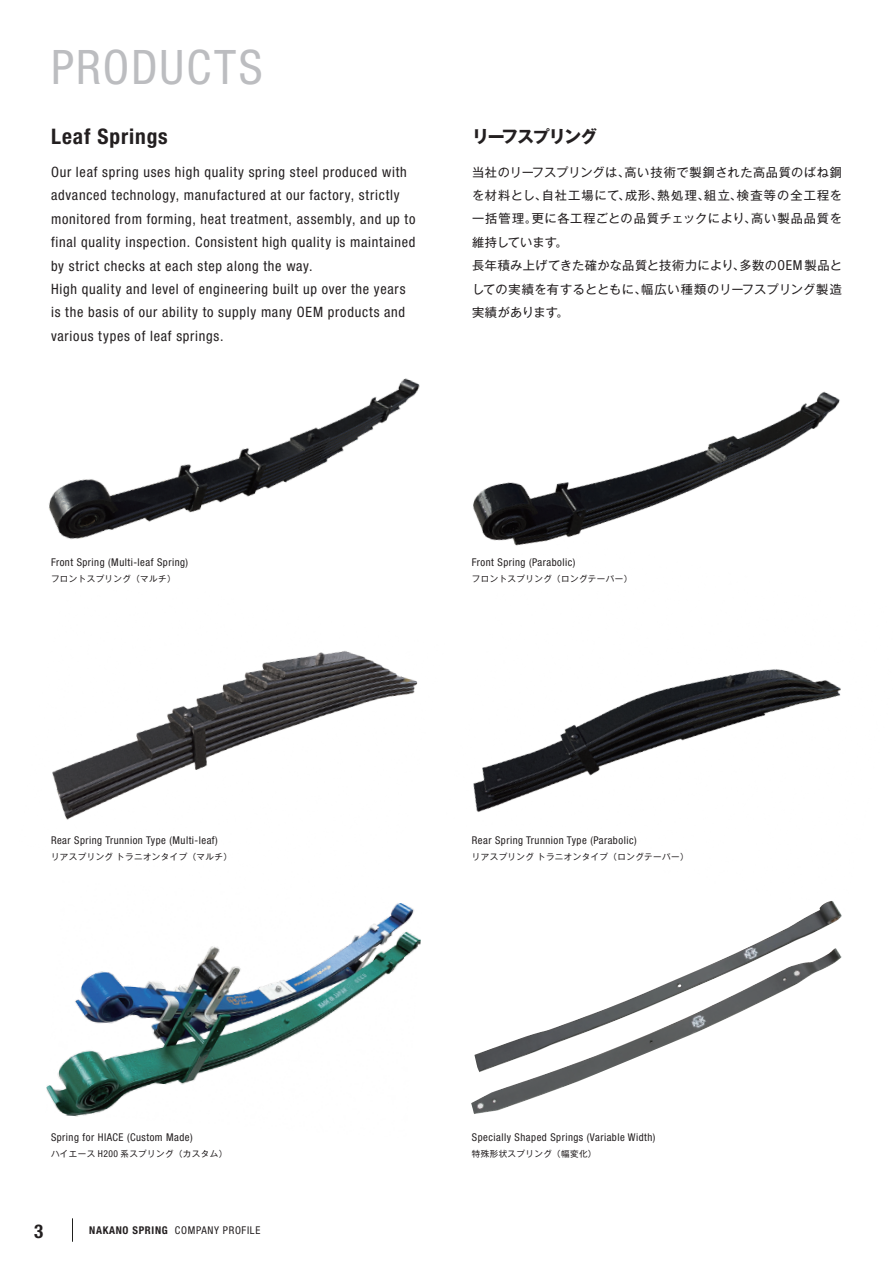
<style>
.page{position:relative;width:893px;height:1263px;background:#fff}
.page>*{position:absolute;margin:0;border:0;box-sizing:border-box;transform-origin:0 0}
.t1{font:condensed 47.55px "Helvetica Neue";letter-spacing:.045em;color:#bcbdc0}
.t2{font:700 condensed 21.45px "Helvetica Neue";letter-spacing:.04em;color:#231f20}
.t3{font:700 condensed 19.05px "Helvetica Neue";color:#231f20}
.t4{font:700 16.95px "Gothic MB101 Pr 6";letter-spacing:-.07em;color:#231f20}
.t5{font:condensed 14.25px/23.4px "Helvetica Neue";letter-spacing:.05em;color:#231f20}
.t6{font:12.15px/23.4px "Gothic MB101 Pr 6";letter-spacing:.04em;color:#231f20;text-align:justify}
.t7{font:condensed 10.65px "Helvetica Neue";letter-spacing:.045em;color:#231f20}
.t8{font:8.55px "Gothic MB101 Pr 6";letter-spacing:.05em;color:#231f20}
.s1{font-family:"Helvetica Neue";font-stretch:condensed;font-size:13.65px}
.s2{font-family:"Helvetica Neue";font-stretch:condensed;font-size:9.45px}
.s3{font-weight:700}
</style>
<div class="page">
<svg style="left:72px;top:1218px;width:1px;height:24px"></svg>
<img style="left:52px;top:651px;width:366px;height:169px">
<img style="left:46px;top:903px;width:375px;height:214px">
<img style="left:473px;top:669px;width:368px;height:143px">
<img style="left:481px;top:391px;width:359px;height:155px">
<img style="left:49px;top:378px;width:432px;height:162px">
<img style="left:471px;top:1072px;width:130px;height:42px">
<img style="left:474px;top:901px;width:368px;height:171px">
<p class="t1" style="left:51px;top:40px;width:213px">PRODUCTS</p>
<p class="t2" style="left:51px;top:124px;width:118px">Leaf Springs</p>
<p class="t5" style="left:51px;top:160px;width:366px">Our leaf spring uses high quality spring steel produced with advanced technology, manufactured at our factory, strictly monitored from forming, heat treatment, assembly, and up to final quality inspection. Consistent high quality is maintained by strict checks at each step along the way.</p>
<p class="t5" style="left:51px;top:277px;width:356px;text-align:justify">High quality and level of engineering built up over the years is the basis of our ability to supply many OEM products and various types of leaf springs.</p>
<p class="t4" style="left:472px;top:122px;width:127px">リーフスプリング</p>
<p class="t6" style="left:472px;top:159px;width:371px">当社のリーフスプリングは、高い技術で製鋼された高品質のばね鋼を材料とし、自社工場にて、成形、熱処理、組立、検査等の全工程を一括管理。更に各工程ごとの品質チェックにより、高い製品品質を維持しています。</p>
<p class="t6" style="left:472px;top:253px;width:371px">長年積み上げてきた確かな品質と技術力により、多数の<span class="s1">OEM</span> 製品としての実績を有するとともに、幅広い種類のリーフスプリング製造実績があります。</p>
<p class="t7" style="left:51px;top:556px;width:139px">Front Spring (Multi-leaf Spring)</p>
<p class="t8" style="left:51px;top:572px;width:126px">フロントスプリング（マルチ）</p>
<p class="t7" style="left:472px;top:556px;width:105px">Front Spring (Parabolic)</p>
<p class="t8" style="left:472px;top:572px;width:162px">フロントスプリング（ロングテーパー）</p>
<p class="t7" style="left:51px;top:834px;width:168px">Rear Spring Trunnion Type (Multi-leaf)</p>
<p class="t8" style="left:51px;top:849px;width:182px">リアスプリングトラニオンタイプ（マルチ）</p>
<p class="t7" style="left:472px;top:834px;width:166px">Rear Spring Trunnion Type (Parabolic)</p>
<p class="t8" style="left:472px;top:849px;width:218px">リアスプリングトラニオンタイプ（ロングテーパー）</p>
<p class="t7" style="left:51px;top:1131px;width:143px">Spring for HIACE (Custom Made)</p>
<p class="t8" style="left:51px;top:1146px;width:178px">ハイエース <span class="s2">H200</span> 系スプリング（カスタム）</p>
<h3 class="t3" style="left:34px;top:1219px;width:11px">3</h3>
<p class="t7" style="left:89px;top:1224px;width:173px"><span class="s3">NAKANO SPRING</span> COMPANY PROFILE</p>
<p class="t7" style="left:472px;top:1131px;width:185px">Specially Shaped Springs (Variable Width)</p>
<p class="t8" style="left:472px;top:1146px;width:126px">特殊形状スプリング（幅変化）</p>
</div>
